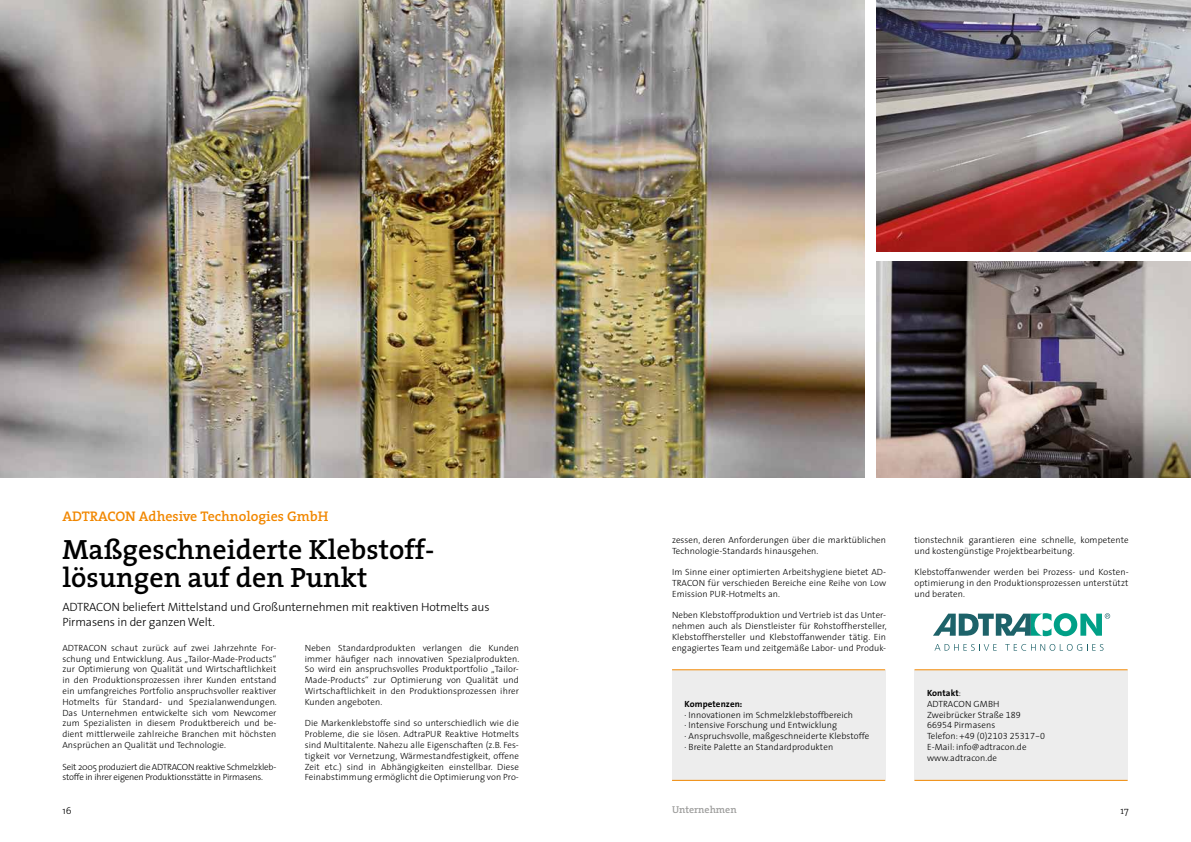
<style>
.page{position:relative;width:1191px;height:842px;background:#fff}
.page>*{position:absolute;margin:0;border:0;box-sizing:border-box;transform-origin:0 0}
.t1{font:600 28px/28px "The Serif";color:#000}
.t2{font:600 14px "The Serif";color:#f18700}
.t3{font:300 12px/15px "The Sans";letter-spacing:-.01em;color:#000}
.t4{font:600 10px "The Serif";color:#9d9d9c}
.t5{font:300 10px "The Sans";color:#000}
.t6{font:300 10px "The Serif";color:#000}
.t7{font:300 9px/10.8px "The Sans";letter-spacing:.01em;color:#000;text-align:justify}
.t8{font:300 9px/10.8px "The Sans";letter-spacing:-.02em;color:#000}
.s1{font-weight:700}
.s2{font-family:"The Sans Light Expert";font-weight:400}
</style>
<div class="page">
<div style="left:914px;top:670px;width:213px;height:110px;background:#ededed"></div>
<hr style="left:914px;top:669px;width:213px;height:1px;background:#f18700">
<hr style="left:914px;top:780px;width:213px;height:1px;background:#f18700">
<div style="left:672px;top:670px;width:213px;height:110px;background:#ededed"></div>
<hr style="left:672px;top:669px;width:213px;height:1px;background:#f18700">
<hr style="left:672px;top:780px;width:213px;height:1px;background:#f18700">
<img style="left:876px;top:0;width:315px;height:251px">
<img style="left:0;top:0;width:864px;height:478px">
<img style="left:876px;top:262px;width:315px;height:216px">
<svg style="left:934px;top:644px;width:62px;height:7px"></svg>
<svg style="left:1005px;top:644px;width:98px;height:7px"></svg>
<svg style="left:933px;top:613px;width:177px;height:23px"></svg>
<p class="t2" style="left:62px;top:505px;width:267px">ADTRACON Adhesive Technologies GmbH</p>
<p class="t1" style="left:62px;top:535px;width:373px">Maßgeschneiderte Klebstoff&shy;lösungen auf den Punkt</p>
<p class="t3" style="left:62px;top:599px;width:429px">ADTRACON beliefert Mittelstand und Großunternehmen mit reaktiven Hotmelts aus<br>Pirmasens in der ganzen Welt.</p>
<p class="t7" style="left:305px;top:642px;width:216px">Neben Standardprodukten verlangen die Kunden immer häufiger nach innovativen Spezialprodukten.<br>So wird ein anspruchsvolles Produktportfolio „Tailor-Made-Products“ zur Optimierung von Qualität und Wirtschaftlichkeit in den Produktionsprozessen ihrer Kunden angeboten.</p>
<p class="t7" style="left:305px;top:718px;width:216px">Die Markenklebstoffe sind so unterschiedlich wie die Probleme, die sie lösen. AdtraPUR Reaktive Hotmelts sind Multitalente. Nahezu alle Eigenschaften (z.B. Fes&shy;tigkeit vor Vernetzung, Wärmestandfestigkeit, offene Zeit etc.) sind in Abhängigkeiten einstellbar. Diese Feinabstimmung ermöglicht die Optimierung von Pro-</p>
<p class="t7" style="left:62px;top:642px;width:216px">ADTRACON schaut zurück auf zwei Jahrzehnte For&shy;schung und Entwicklung. Aus „Tailor-Made-Products“ zur Optimierung von Qualität und Wirtschaftlichkeit in den Produktionsprozessen ihrer Kunden entstand ein umfangreiches Portfolio anspruchsvoller reaktiver Hotmelts für Standard- und Spezialanwendungen.<br>Das Unternehmen entwickelte sich vom Newcomer zum Spezialisten in diesem Produktbereich und be&shy;dient mittlerweile zahlreiche Branchen mit höchsten Ansprüchen an Qualität und Technologie.</p>
<p class="t8" style="left:62px;top:761px;width:216px">Seit 2005 produziert die ADTRACON reaktive Schmelzkleb&shy;stoffe in ihrer eigenen Produktionsstätte in Pirmasens.</p>
<p class="t7" style="left:672px;top:534px;width:216px">zessen, deren Anforderungen über die marktüblichen<br>Technologie-Standards hinausgehen.</p>
<p class="t7" style="left:672px;top:566px;width:216px">Im Sinne einer optimierten Arbeitshygiene bietet AD-TRACON für verschieden Bereiche eine Reihe von Low Emission PUR-Hotmelts an.</p>
<p class="t7" style="left:672px;top:610px;width:216px">Neben Klebstoffproduktion und Vertrieb ist das Unter&shy;nehmen auch als Dienstleister für Rohstoffhersteller, Klebstoffhersteller und Klebstoffanwender tätig. Ein engagiertes Team und zeitgemäße Labor- und Produk-</p>
<p class="t7" style="left:684px;top:698px;width:186px;text-align:left"><span class="s1">Kompetenzen:<br></span>· Innovationen im Schmelzklebstoffbereich<br>· Intensive Forschung und Entwicklung<br>· Anspruchsvolle, maßgeschneiderte Klebstoffe · Breite Palette an Standardprodukten</p>
<p class="t7" style="left:914px;top:534px;width:216px">tionstechnik garantieren eine schnelle, kompetente und kostengünstige Projektbearbeitung.</p>
<p class="t7" style="left:914px;top:566px;width:216px">Klebstoffanwender werden bei Prozess- und Kosten&shy;optimierung in den Produktionsprozessen unterstützt und beraten.</p>
<p class="t7" style="left:927px;top:687px;width:119px;text-align:left"><span class="s1">Kontakt</span>:<br>ADTRACON GMBH<br>Zweibrücker Straße <span class="s2">189<br>66954</span> Pirmasens<br>Telefon: <span class="s2">+49 (0)2103 25317-0<br></span>E-Mail: info@adtracon.de www.adtracon.de</p>
<p class="t5" style="left:62px;top:802px;width:11px">16</p>
<p class="t4" style="left:672px;top:801px;width:66px">Unternehmen</p>
<p class="t6" style="left:1120px;top:802px;width:10px">17</p>
</div>
